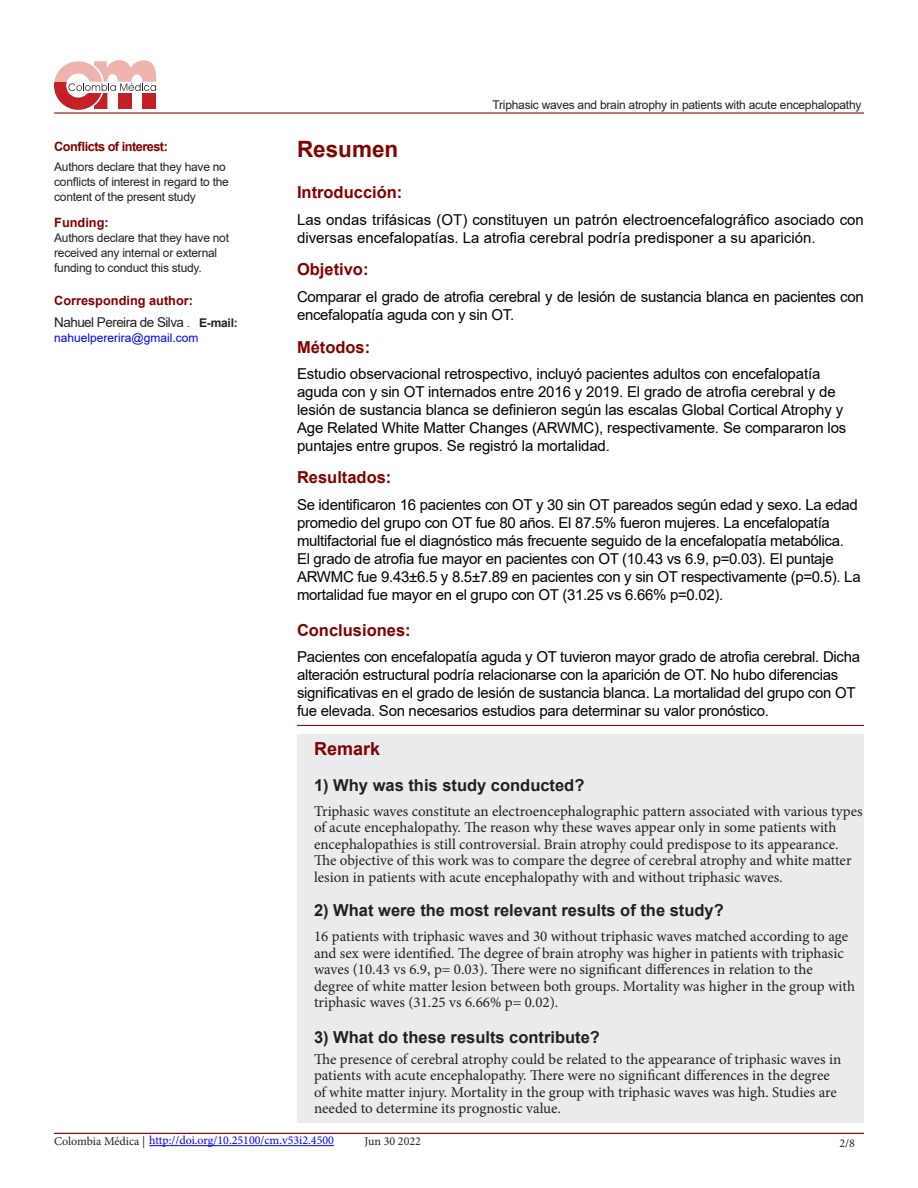
<style>
.page{position:relative;width:918px;height:1188px;background:#fff}
.page>*{position:absolute;margin:0;border:0;box-sizing:border-box;transform-origin:0 0}
.t1{font:700 22.5px "Arial";color:#820000}
.t2{font:700 18px "Arial";color:#820000}
.t3{font:700 16.5px "Arial";color:#231f20}
.t4{font:700 16.5px "Arial";color:#820000}
.t5{font:15px/18px "Arial";letter-spacing:-.02em;color:#000}
.t6{font:15px/16.5px "Minion Pro";color:#231f20}
.t7{font:15px/18px "Arial";color:#000}
.t8{font:13.5px "Arial";letter-spacing:-.04em;color:#231f20}
.t9{font:700 12.75px "Arial";color:#820000}
.t10{font:700 12.75px "Arial";letter-spacing:-.04em;color:#820000}
.t11{font:12px/15px "Arial";letter-spacing:-.02em;color:#231f20}
.t12{font:12px "Minion Pro";color:#00f}
.t13{font:12px "Arial";color:#00f}
.t14{font:12px "Minion Pro";color:#231f20}
.s1{font-size:12px}
.s2{font-weight:700;font-size:12px}
.s3{color:#231f20}
</style>
<div class="page">
<hr style="left:54px;top:112px;width:810px;height:2px;background:#8b0d10">
<svg style="left:54px;top:60px;width:102px;height:50px"></svg>
<hr style="left:149px;top:1145px;width:185px;height:1px;background:#00f">
<hr style="left:54px;top:1133px;width:810px;height:1px;background:#8b0d10">
<div style="left:297px;top:734px;width:567px;height:389px;background:#eaebec"></div>
<hr style="left:297px;top:725px;width:567px;height:1px;background:#8b0d10">
<p class="t10" style="left:54px;top:138px;width:115px">Conflicts of interest:</p>
<p class="t11" style="left:54px;top:159px;width:176px">Authors declare that they have no conflicts of interest in regard to the content of the present study</p>
<p class="t9" style="left:54px;top:214px;width:56px">Funding:</p>
<p class="t11" style="left:54px;top:230px;width:176px">Authors declare that they have not received any internal or external funding to conduct this study.</p>
<p class="t9" style="left:54px;top:292px;width:140px">Corresponding author:</p>
<p class="t8" style="left:54px;top:313px;width:185px">Nahuel Pereira de Silva <span class="s1">.</span> <span class="s2">E-mail:</span></p>
<p class="t13" style="left:54px;top:330px;width:146px">nahuelpererira@gmail.com</p>
<p class="t11" style="left:493px;top:97px;width:370px">Triphasic waves and brain atrophy in patients with acute encephalopathy</p>
<p class="t1" style="left:297px;top:133px;width:103px">Resumen</p>
<p class="t4" style="left:297px;top:181px;width:107px">Introducción:</p>
<p class="t7" style="left:297px;top:210px;width:568px">Las ondas trifásicas (OT) constituyen un patrón electroencefalográfico asociado con diversas encefalopatías. La atrofia cerebral podría predisponer a su aparición.</p>
<p class="t4" style="left:297px;top:258px;width:73px">Objetivo:</p>
<p class="t5" style="left:297px;top:288px;width:568px">Comparar el grado de atrofia cerebral y de lesión de sustancia blanca en pacientes con encefalopatía aguda con y sin OT.</p>
<p class="t4" style="left:297px;top:335px;width:75px">Métodos:</p>
<p class="t5" style="left:297px;top:365px;width:551px">Estudio observacional retrospectivo, incluyó pacientes adultos con encefalopatía aguda con y sin OT internados entre 2016 y 2019. El grado de atrofia cerebral y de lesión de sustancia blanca se definieron según las escalas Global Cortical Atrophy y Age Related White Matter Changes (ARWMC), respectivamente. Se compararon los puntajes entre grupos. Se registró la mortalidad.</p>
<p class="t4" style="left:297px;top:466px;width:96px">Resultados:</p>
<p class="t5" style="left:297px;top:496px;width:565px">Se identificaron 16 pacientes con OT y 30 sin OT pareados según edad y sexo. La edad promedio del grupo con OT fue 80 años. El 87.5% fueron mujeres. La encefalopatía multifactorial fue el diagnóstico más frecuente seguido de la encefalopatía metabólica.<br>El grado de atrofia fue mayor en pacientes con OT (10.43 vs 6.9, p=0.03). El puntaje ARWMC fue 9.43±6.5 y 8.5±7.89 en pacientes con y sin OT respectivamente (p=0.5). La mortalidad fue mayor en el grupo con OT (31.25 vs 6.66% p=0.02).</p>
<p class="t4" style="left:297px;top:618px;width:115px">Conclusiones:</p>
<p class="t5" style="left:297px;top:648px;width:565px">Pacientes con encefalopatía aguda y OT tuvieron mayor grado de atrofia cerebral. Dicha alteración estructural podría relacionarse con la aparición de OT. No hubo diferencias significativas en el grado de lesión de sustancia blanca. La mortalidad del grupo con OT fue elevada. Son necesarios estudios para determinar su valor pronóstico.</p>
<p class="t2" style="left:314px;top:736px;width:68px">Remark</p>
<p class="t3" style="left:314px;top:773px;width:272px">1) Why was this study conducted?</p>
<p class="t6" style="left:314px;top:803px;width:550px">Triphasic waves constitute an electroencephalographic pattern associated with various types of acute encephalopathy. The reason why these waves appear only in some patients with encephalopathies is still controversial. Brain atrophy could predispose to its appearance.<br>The objective of this work was to compare the degree of cerebral atrophy and white matter lesion in patients with acute encephalopathy with and without triphasic waves.</p>
<p class="t3" style="left:314px;top:899px;width:411px">2) What were the most relevant results of the study?</p>
<p class="t6" style="left:314px;top:928px;width:543px">16 patients with triphasic waves and 30 without triphasic waves matched according to age and sex were identified. The degree of brain atrophy was higher in patients with triphasic waves (10.43 vs 6.9, p= 0.03). There were no significant differences in relation to the degree of white matter lesion between both groups. Mortality was higher in the group with triphasic waves (31.25 vs 6.66% p= 0.02).</p>
<p class="t3" style="left:314px;top:1026px;width:288px">3) What do these results contribute?</p>
<p class="t6" style="left:314px;top:1051px;width:529px">The presence of cerebral atrophy could be related to the appearance of triphasic waves in patients with acute encephalopathy. There were no significant differences in the degree of white matter injury. Mortality in the group with triphasic waves was high. Studies are needed to determine its prognostic value.</p>
<p class="t12" style="left:54px;top:1133px;width:282px"><span class="s3">Colombia Médica |</span> http://doi.org/10.25100/cm.v53i2.4500</p>
<p class="t14" style="left:364px;top:1133px;width:58px">Jun 30 2022</p>
<p class="t14" style="left:840px;top:1135px;width:17px">2/8</p>
</div>
